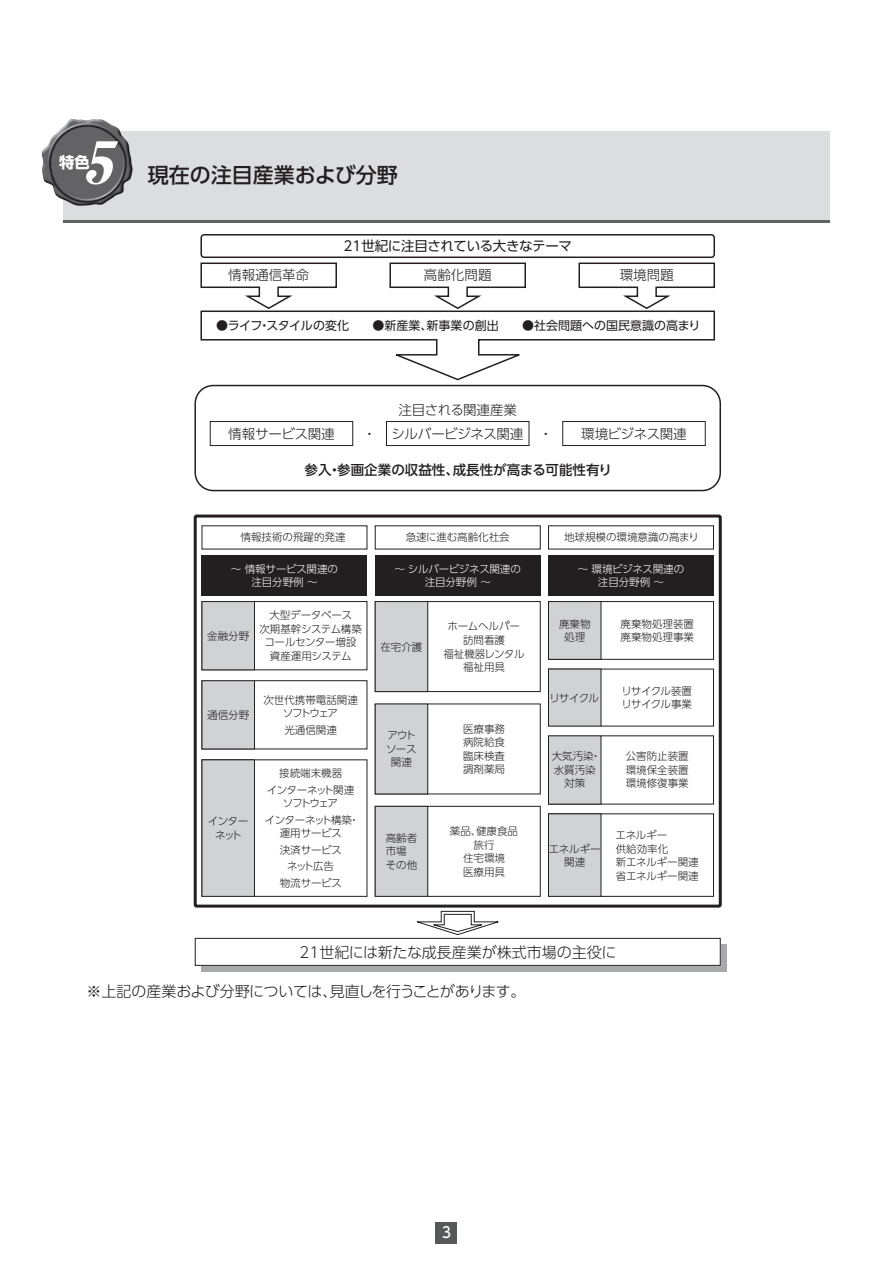
<style>
.page{position:relative;width:893px;height:1263px;background:#fff}
.page>*{position:absolute;margin:0;border:0;box-sizing:border-box;transform-origin:0 0}
.t1{font:italic 58.5px "Midashi Min Pr 5 MA31";color:#fff;scale:1.04 1}
.t2{font:500 21px "UD Shin Go Pro";color:#231f20}
.t3{font:700 15.3px "UD Shin Go Pro";color:#fff}
.t4{font:300 15px "UD Shin Go Pro";letter-spacing:-.035em;color:#231f20}
.t5{font:300 15px "UD Shin Go Pro";letter-spacing:-.01em;color:#231f20}
.t6{font:500 15px "UD Shin Go Pro";color:#fff;scale:.9 1}
.t7{font:500 13.5px "UD Shin Go Pro";color:#231f20}
.t8{font:300 13.5px "UD Shin Go Pro";color:#231f20}
.t9{font:300 13.5px "UD Shin Go Pro";letter-spacing:-.035em;color:#231f20}
.t10{font:13.5px "UD Shin Go Pro";letter-spacing:-.03em;color:#231f20}
.t11{font:300 13.5px "UD Shin Go Pro";letter-spacing:-.02em;color:#231f20}
.t12{font:12px "UD Shin Go Pro";color:#231f20}
.t13{font:12px "UD Shin Go Pro";letter-spacing:-.04em;color:#231f20}
.t14{font:300 10.5px/13.5px "UD Shin Go Pro";color:#231f20;text-align:center}
.t15{font:300 10.5px/13.5px "UD Shin Go Pro";letter-spacing:-.01em;color:#fff;text-align:center}
.t16{font:300 10.5px/13.5px "UD Shin Go Pro";letter-spacing:-.03em;color:#231f20;text-align:center}
.t17{font:300 10.5px/16.5px "UD Shin Go Pro";letter-spacing:-.115em;color:#231f20;text-align:center}
.t18{font:300 10.5px/16.5px "UD Shin Go Pro";letter-spacing:-.02em;color:#231f20;text-align:center}
.t19{font:300 10.5px/13.5px "UD Shin Go Pro";letter-spacing:-.045em;color:#231f20}
</style>
<div class="page">
<div style="left:436px;top:1222px;width:21px;height:21px;background:#57585a"></div>
<div style="left:63px;top:131px;width:766px;height:92px;background:#dcdddf"></div>
<hr style="left:63px;top:220px;width:766px;height:3px;background:#636366">
<img style="left:41px;top:119px;width:92px;height:87px">
<div style="left:200px;top:234px;width:515px;height:24px;border:2px solid #231f20;border-radius:3px"></div>
<div style="left:210px;top:421px;width:143px;height:25px;border:1px solid #231f20"></div>
<div style="left:562px;top:421px;width:144px;height:25px;border:1px solid #231f20"></div>
<div style="left:386px;top:421px;width:143px;height:25px;border:1px solid #231f20"></div>
<svg style="left:200px;top:262px;width:515px;height:119px"></svg>
<div style="left:194px;top:385px;width:527px;height:106px;border:2px solid #231f20;border-radius:18px"></div>
<div style="left:194px;top:514px;width:528px;height:393px;border:3px solid #231f20;border-radius:2px"></div>
<div style="left:202px;top:555px;width:165px;height:40px;background:#231f20"></div>
<div style="left:202px;top:601px;width:165px;height:69px;border:1px solid #231f20"></div>
<div style="left:202px;top:601px;width:52px;height:69px;background:#d1d2d4"></div>
<div style="left:202px;top:601px;width:53px;height:69px;border:1px solid #231f20"></div>
<div style="left:202px;top:680px;width:165px;height:69px;border:1px solid #231f20"></div>
<div style="left:202px;top:681px;width:52px;height:68px;background:#d1d2d4"></div>
<div style="left:202px;top:680px;width:53px;height:69px;border:1px solid #231f20"></div>
<div style="left:202px;top:759px;width:165px;height:138px;border:1px solid #231f20"></div>
<div style="left:202px;top:760px;width:52px;height:136px;background:#d1d2d4"></div>
<div style="left:202px;top:759px;width:53px;height:138px;border:1px solid #231f20"></div>
<div style="left:375px;top:555px;width:165px;height:40px;background:#231f20"></div>
<div style="left:375px;top:601px;width:166px;height:91px;border:1px solid #231f20"></div>
<div style="left:375px;top:601px;width:53px;height:90px;background:#d1d2d4"></div>
<div style="left:375px;top:601px;width:53px;height:91px;border:1px solid #231f20"></div>
<div style="left:375px;top:704px;width:53px;height:90px;background:#d1d2d4"></div>
<div style="left:375px;top:703px;width:53px;height:91px;border:1px solid #231f20"></div>
<div style="left:375px;top:806px;width:166px;height:91px;border:1px solid #231f20"></div>
<div style="left:375px;top:806px;width:53px;height:90px;background:#d1d2d4"></div>
<div style="left:375px;top:806px;width:53px;height:91px;border:1px solid #231f20"></div>
<div style="left:548px;top:555px;width:165px;height:40px;background:#231f20"></div>
<div style="left:548px;top:601px;width:166px;height:59px;border:1px solid #231f20"></div>
<div style="left:548px;top:601px;width:53px;height:58px;background:#d1d2d4"></div>
<div style="left:548px;top:601px;width:53px;height:59px;border:1px solid #231f20"></div>
<div style="left:548px;top:669px;width:53px;height:57px;background:#d1d2d4"></div>
<div style="left:548px;top:736px;width:53px;height:68px;background:#d1d2d4"></div>
<div style="left:548px;top:735px;width:53px;height:69px;border:1px solid #231f20"></div>
<div style="left:548px;top:813px;width:166px;height:84px;border:1px solid #231f20"></div>
<div style="left:548px;top:814px;width:53px;height:82px;background:#d1d2d4"></div>
<div style="left:548px;top:813px;width:53px;height:84px;border:1px solid #231f20"></div>
<div style="left:201px;top:944px;width:525px;height:27px;background:#a8a9ad"></div>
<div style="left:195px;top:938px;width:525px;height:27px;background:#fff"></div>
<div style="left:195px;top:938px;width:526px;height:28px;border:1px solid #231f20"></div>
<svg style="left:417px;top:910px;width:82px;height:25px"></svg>
<h1 class="t1" style="left:82px;top:117px;width:49px">5</h1>
<h3 class="t3" style="left:59px;top:150px;width:32px">特色</h3>
<h2 class="t2" style="left:148px;top:158px;width:252px">現在の注目産業および分野</h2>
<p class="t10" style="left:344px;top:235px;width:230px">21世紀に注目されている大きなテーマ</p>
<p class="t8" style="left:424px;top:264px;width:69px">高齢化問題</p>
<p class="t8" style="left:620px;top:264px;width:55px">環境問題</p>
<p class="t8" style="left:228px;top:264px;width:82px">情報通信革命</p>
<p class="t13" style="left:216px;top:316px;width:134px">●ライフ・スタイルの変化</p>
<p class="t12" style="left:372px;top:316px;width:128px">●新産業、新事業の創出</p>
<p class="t12" style="left:522px;top:316px;width:180px">●社会問題への国民意識の高まり</p>
<p class="t11" style="left:398px;top:399px;width:120px">注目される関連産業</p>
<p class="t8" style="left:228px;top:423px;width:108px">情報サービス関連</p>
<p class="t9" style="left:363px;top:423px;width:191px">・ シルバービジネス関連 ・</p>
<p class="t9" style="left:581px;top:423px;width:107px">環境ビジネス関連</p>
<p class="t7" style="left:305px;top:459px;width:309px">参入・参画企業の収益性、成長性が高まる可能性有り</p>
<p class="t14" style="left:241px;top:530px;width:106px">情報技術の飛躍的発達</p>
<p class="t15" style="left:231px;top:561px;width:109px">～ 情報サービス関連の注目分野例 ～</p>
<p class="t14" style="left:207px;top:628px;width:43px">金融分野</p>
<p class="t16" style="left:259px;top:608px;width:104px">大型データベース<br>次期基幹システム構築コールセンター増設資産運用システム</p>
<p class="t14" style="left:263px;top:693px;width:96px">次世代携帯電話関連</p>
<p class="t14" style="left:207px;top:708px;width:43px">通信分野</p>
<p class="t14" style="left:283px;top:706px;width:57px">ソフトウェア</p>
<p class="t14" style="left:208px;top:814px;width:42px">インターネット</p>
<p class="t14" style="left:284px;top:723px;width:54px">光通信関連</p>
<p class="t18" style="left:267px;top:765px;width:89px">接続端末機器<br>インターネット関連</p>
<p class="t17" style="left:265px;top:795px;width:96px">ソフトウェア<br>インターネット構築・</p>
<p class="t14" style="left:280px;top:825px;width:64px;line-height:16.5px">運用サービス決済サービスネット広告<br>物流サービス</p>
<p class="t14" style="left:406px;top:530px;width:106px">急速に進む高齢化社会</p>
<p class="t14" style="left:564px;top:530px;width:136px">地球規模の環境意識の高まり</p>
<p class="t15" style="left:394px;top:561px;width:128px">～ シルバービジネス関連の注目分野例 ～</p>
<p class="t14" style="left:380px;top:639px;width:43px">在宅介護</p>
<p class="t14" style="left:386px;top:728px;width:32px">アウトソース関連</p>
<p class="t14" style="left:386px;top:831px;width:33px;text-align:justify">高齢者市場　その他</p>
<p class="t14" style="left:443px;top:619px;width:83px">ホームヘルパー訪問看護<br>福祉機器レンタル福祉用具</p>
<p class="t14" style="left:463px;top:722px;width:43px;text-align:justify">医療事務病院給食臨床検査調剤薬局</p>
<p class="t14" style="left:450px;top:824px;width:70px">薬品、健康食品旅行<br>住宅環境<br>医療用具</p>
<p class="t15" style="left:578px;top:561px;width:108px">～ 環境ビジネス関連の注目分野例 ～</p>
<p class="t14" style="left:559px;top:616px;width:33px">廃棄物処理</p>
<p class="t14" style="left:620px;top:616px;width:75px;text-align:left">廃棄物処理装置廃棄物処理事業</p>
<p class="t14" style="left:549px;top:690px;width:51px">リサイクル</p>
<p class="t19" style="left:621px;top:684px;width:72px">リサイクル装置リサイクル事業</p>
<p class="t14" style="left:552px;top:749px;width:51px">大気汚染・水質汚染対策</p>
<p class="t14" style="left:626px;top:749px;width:64px;text-align:justify">公害防止装置環境保全装置環境修復事業</p>
<p class="t14" style="left:549px;top:841px;width:53px">エネルギー関連</p>
<p class="t14" style="left:615px;top:828px;width:85px;text-align:left">エネルギー<br>供給効率化<br>新エネルギー関連省エネルギー関連</p>
<h3 class="t5" style="left:300px;top:940px;width:318px">21世紀には新たな成長産業が株式市場の主役に</h3>
<h3 class="t4" style="left:86px;top:979px;width:440px">※上記の産業および分野については、見直しを行うことがあります。</h3>
<h3 class="t6" style="left:442px;top:1220px;width:11px">3</h3>
</div>
